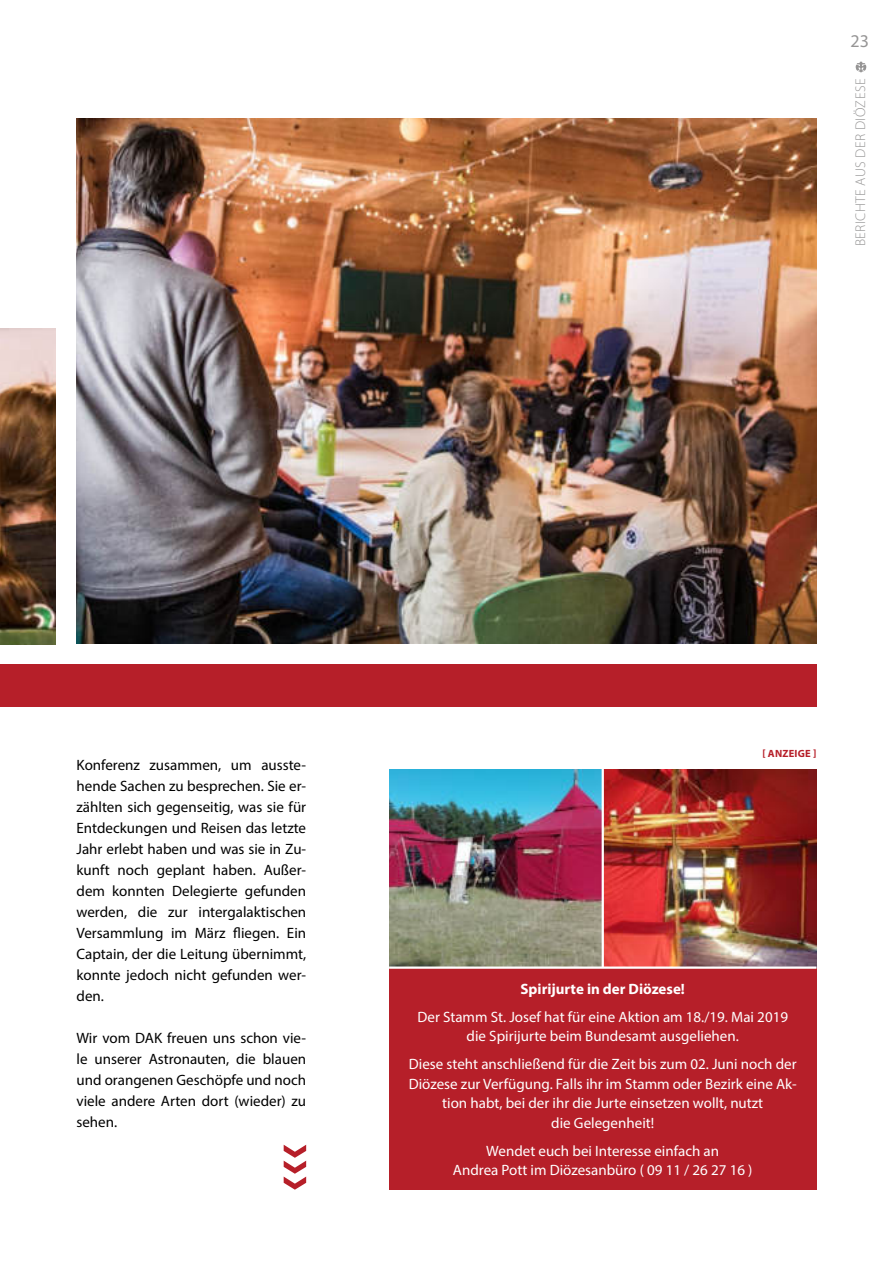
<style>
.page{position:relative;width:893px;height:1263px;background:#fff}
.page>*{position:absolute;margin:0;border:0;box-sizing:border-box;transform-origin:0 0}
.t1{font:18px "Myriad Pro";color:#969595}
.t2{font:15px/21px "Myriad Pro";color:#000;text-align:justify}
.t3{font:15px/19.5px "Myriad Pro";color:#fff;text-align:center}
.t4{font:700 15px "Myriad Pro";color:#fff}
.t5{font:300 14.1px "Myriad Pro";letter-spacing:.03em;color:#969595}
.t6{font:700 10.5px "Myriad Pro";letter-spacing:.02em;color:#b61f29}
</style>
<div class="page">
<img style="left:77px;top:119px;width:739px;height:525px">
<img style="left:0;top:329px;width:55px;height:315px">
<div style="left:0;top:665px;width:816px;height:42px;background:#b61f29"></div>
<svg style="left:284px;top:1145px;width:22px;height:45px"></svg>
<div style="left:389px;top:968px;width:427px;height:222px;background:#b61f29"></div>
<img style="left:389px;top:770px;width:427px;height:196px">
<hr style="left:389px;top:966px;width:427px;height:3px;background:#fff">
<hr style="left:602px;top:769px;width:2px;height:199px;background:#fff">
<svg style="left:856px;top:62px;width:10px;height:10px"></svg>
<p class="t1" style="left:850px;top:32px;width:20px">23</p>
<p class="t5" style="left:854px;top:246px;width:169px;rotate:-90deg">BERICHTE AUS DER DIÖZESE</p>
<p class="t2" style="left:77px;top:755px;width:231px">Konferenz zusammen, um ausste&shy;hende Sachen zu besprechen. Sie er&shy;zählten sich gegenseitig, was sie für Entdeckungen und Reisen das letzte Jahr erlebt haben und was sie in Zu&shy;kunft noch geplant haben. Außer&shy;dem konnten Delegierte gefunden werden, die zur intergalaktischen Versammlung im März fliegen. Ein Captain, der die Leitung übernimmt, konnte jedoch nicht gefunden wer&shy;den.</p>
<p class="t2" style="left:77px;top:1028px;width:231px">Wir vom DAK freuen uns schon vie&shy;le unserer Astronauten, die blauen und orangenen Geschöpfe und noch viele andere Arten dort (wieder) zu sehen.</p>
<p class="t6" style="left:762px;top:747px;width:55px">[ ANZEIGE ]</p>
<p class="t4" style="left:520px;top:981px;width:166px">Spirijurte in der Diözese!</p>
<p class="t3" style="left:417px;top:1007px;width:372px">Der Stamm St. Josef hat für eine Aktion am 18./19. Mai 2019 die Spirijurte beim Bundesamt ausgeliehen.</p>
<p class="t3" style="left:409px;top:1055px;width:389px">Diese steht anschließend für die Zeit bis zum 02. Juni noch der Diözese zur Verfügung. Falls ihr im Stamm oder Bezirk eine Ak&shy;tion habt, bei der ihr die Jurte einsetzen wollt, nutzt<br>die Gelegenheit!</p>
<p class="t3" style="left:453px;top:1141px;width:301px">Wendet euch bei Interesse einfach an<br>Andrea Pott im Diözesanbüro ( 09 11 / 26 27 16 )</p>
</div>
